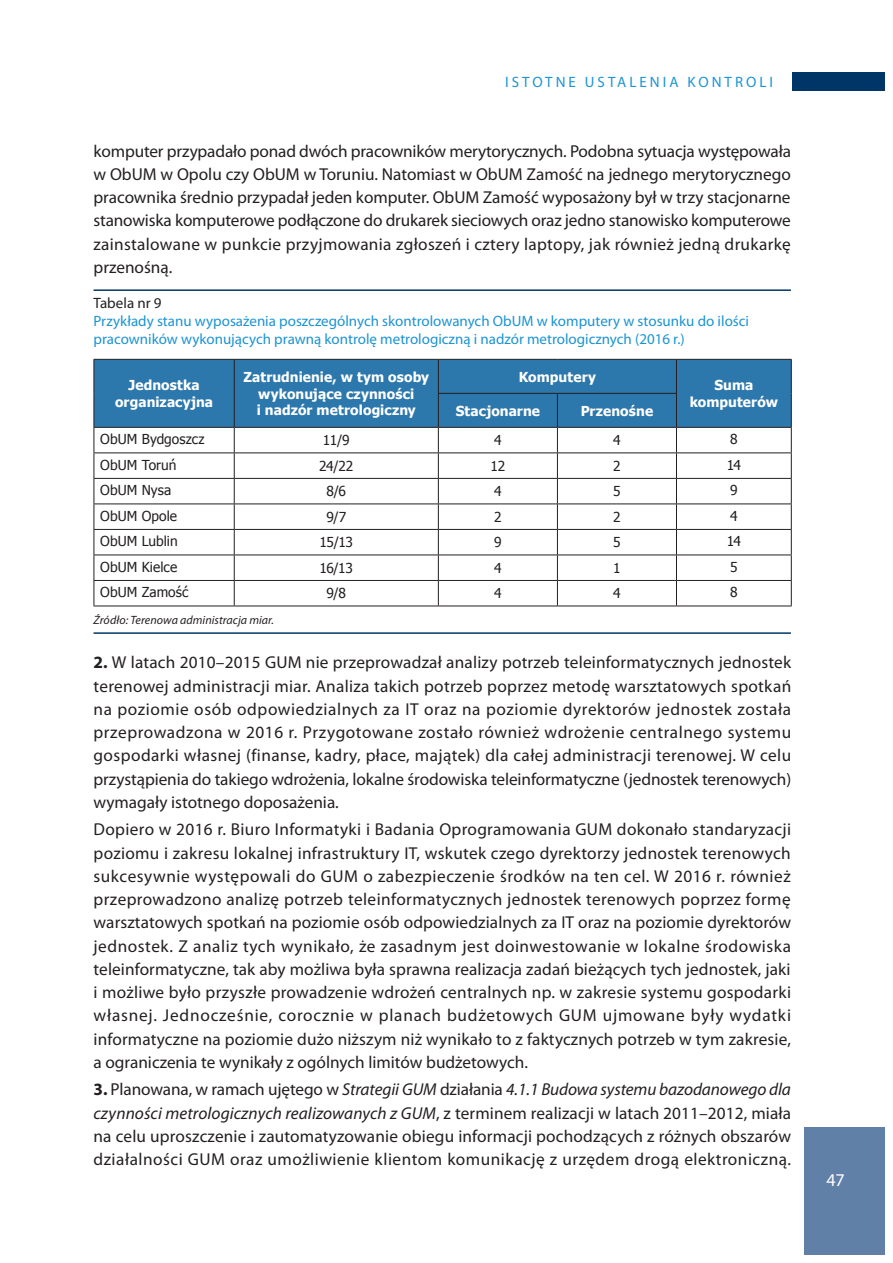
<style>
.page{position:relative;width:893px;height:1263px;background:#fff}
.page>*{position:absolute;margin:0;border:0;box-sizing:border-box;transform-origin:0 0}
.t1{font:18px "Myriad Pro";color:#fff}
.t2{font:17.25px/23.2px "Myriad Pro";color:#231f20;text-align:justify}
.t3{font:15px/18px "Myriad Pro";color:#1c94d2}
.t4{font:15px "Myriad Pro";letter-spacing:.2em;color:#1c94d2}
.t5{font:15px "Myriad Pro";color:#231f20}
.t6{font:700 13.65px/16.5px "Tahoma";letter-spacing:.005em;color:#fff;text-align:center}
.t7{font:13.65px "Tahoma";letter-spacing:.005em;color:#231f20}
.t8{font:italic 12px "Myriad Pro";letter-spacing:.005em;color:#231f20}
.s1{font-weight:700}
.s2{font-style:italic}
</style>
<div class="page">
<div style="left:804px;top:1127px;width:80px;height:127px;background:#6180a7"></div>
<div style="left:792px;top:72px;width:92px;height:19px;background:#003667"></div>
<hr style="left:94px;top:289px;width:697px;height:2px;background:#003667">
<hr style="left:94px;top:632px;width:697px;height:2px;background:#003667">
<div style="left:95px;top:360px;width:696px;height:67px;background:#2c77ab"></div>
<svg style="left:95px;top:428px;width:696px;height:178px"></svg>
<hr style="left:94px;top:359px;width:140px;height:1px;background:#231f20">
<hr style="left:94px;top:360px;width:1px;height:33px;background:#231f20">
<hr style="left:234px;top:359px;width:204px;height:1px;background:#231f20">
<hr style="left:234px;top:360px;width:1px;height:33px;background:#231f20">
<hr style="left:94px;top:393px;width:1px;height:34px;background:#231f20">
<hr style="left:234px;top:393px;width:1px;height:34px;background:#231f20">
<hr style="left:438px;top:359px;width:119px;height:1px;background:#231f20">
<hr style="left:438px;top:360px;width:1px;height:33px;background:#231f20">
<hr style="left:557px;top:359px;width:119px;height:1px;background:#231f20">
<hr style="left:676px;top:359px;width:116px;height:1px;background:#231f20">
<hr style="left:676px;top:360px;width:1px;height:33px;background:#231f20">
<hr style="left:791px;top:360px;width:1px;height:33px;background:#231f20">
<hr style="left:791px;top:393px;width:1px;height:34px;background:#231f20">
<hr style="left:438px;top:393px;width:119px;height:1px;background:#231f20">
<hr style="left:438px;top:394px;width:1px;height:33px;background:#231f20">
<hr style="left:557px;top:393px;width:120px;height:1px;background:#231f20">
<hr style="left:557px;top:394px;width:1px;height:33px;background:#231f20">
<hr style="left:676px;top:394px;width:1px;height:33px;background:#231f20">
<hr style="left:94px;top:427px;width:140px;height:1px;background:#231f20">
<hr style="left:234px;top:427px;width:204px;height:1px;background:#231f20">
<hr style="left:438px;top:427px;width:119px;height:1px;background:#231f20">
<hr style="left:557px;top:427px;width:119px;height:1px;background:#231f20">
<hr style="left:676px;top:427px;width:116px;height:1px;background:#231f20">
<hr style="left:94px;top:452px;width:140px;height:1px;background:#231f20">
<hr style="left:234px;top:452px;width:204px;height:1px;background:#231f20">
<hr style="left:438px;top:452px;width:119px;height:1px;background:#231f20">
<hr style="left:557px;top:452px;width:119px;height:1px;background:#231f20">
<hr style="left:676px;top:452px;width:116px;height:1px;background:#231f20">
<hr style="left:94px;top:478px;width:140px;height:1px;background:#231f20">
<hr style="left:234px;top:478px;width:204px;height:1px;background:#231f20">
<hr style="left:438px;top:478px;width:119px;height:1px;background:#231f20">
<hr style="left:557px;top:478px;width:119px;height:1px;background:#231f20">
<hr style="left:676px;top:478px;width:116px;height:1px;background:#231f20">
<hr style="left:94px;top:503px;width:140px;height:1px;background:#231f20">
<hr style="left:234px;top:503px;width:204px;height:1px;background:#231f20">
<hr style="left:438px;top:503px;width:119px;height:1px;background:#231f20">
<hr style="left:557px;top:503px;width:119px;height:1px;background:#231f20">
<hr style="left:676px;top:503px;width:116px;height:1px;background:#231f20">
<hr style="left:94px;top:529px;width:140px;height:1px;background:#231f20">
<hr style="left:234px;top:529px;width:204px;height:1px;background:#231f20">
<hr style="left:438px;top:529px;width:119px;height:1px;background:#231f20">
<hr style="left:557px;top:529px;width:119px;height:1px;background:#231f20">
<hr style="left:676px;top:529px;width:116px;height:1px;background:#231f20">
<hr style="left:94px;top:555px;width:140px;height:1px;background:#231f20">
<hr style="left:234px;top:555px;width:204px;height:1px;background:#231f20">
<hr style="left:438px;top:555px;width:119px;height:1px;background:#231f20">
<hr style="left:557px;top:555px;width:119px;height:1px;background:#231f20">
<hr style="left:676px;top:555px;width:116px;height:1px;background:#231f20">
<hr style="left:94px;top:580px;width:140px;height:1px;background:#231f20">
<svg style="left:94px;top:428px;width:1px;height:178px"></svg>
<hr style="left:234px;top:580px;width:204px;height:1px;background:#231f20">
<svg style="left:234px;top:428px;width:1px;height:178px"></svg>
<hr style="left:438px;top:580px;width:119px;height:1px;background:#231f20">
<svg style="left:438px;top:428px;width:1px;height:178px"></svg>
<hr style="left:557px;top:580px;width:119px;height:1px;background:#231f20">
<svg style="left:557px;top:428px;width:1px;height:178px"></svg>
<hr style="left:676px;top:580px;width:116px;height:1px;background:#231f20">
<svg style="left:676px;top:428px;width:1px;height:178px"></svg>
<svg style="left:791px;top:428px;width:1px;height:178px"></svg>
<hr style="left:94px;top:606px;width:140px;height:1px;background:#231f20">
<hr style="left:234px;top:606px;width:204px;height:1px;background:#231f20">
<hr style="left:438px;top:606px;width:119px;height:1px;background:#231f20">
<hr style="left:557px;top:606px;width:119px;height:1px;background:#231f20">
<hr style="left:676px;top:606px;width:116px;height:1px;background:#231f20">
<p class="t4" style="left:505px;top:73px;width:269px">ISTOTNE USTALENIA KONTROLI</p>
<p class="t2" style="left:94px;top:139px;width:699px">komputer przypadało ponad dwóch pracowników merytorycznych. Podobna sytuacja występowała w ObUM w Opolu czy ObUM w Toruniu. Natomiast w ObUM Zamość na jednego merytorycznego pracownika średnio przypadał jeden komputer. ObUM Zamość wyposażony był w trzy stacjonarne stanowiska komputerowe podłączone do drukarek sieciowych oraz jedno stanowisko komputerowe zainstalowane w punkcie przyjmowania zgłoszeń i cztery laptopy, jak również jedną drukarkę przenośną.</p>
<p class="t5" style="left:94px;top:294px;width:69px">Tabela nr 9</p>
<p class="t3" style="left:94px;top:312px;width:657px">Przykłady stanu wyposażenia poszczególnych skontrolowanych ObUM w komputery w stosunku do ilości pracowników wykonujących prawną kontrolę metrologiczną i nadzór metrologicznych (2016 r.)</p>
<p class="t6" style="left:115px;top:376px;width:100px">Jednostka organizacyjna</p>
<p class="t6" style="left:243px;top:368px;width:187px">Zatrudnienie, w tym osoby wykonujące czynności<br>i nadzór metrologiczny</p>
<p class="t6" style="left:519px;top:368px;width:79px">Komputery</p>
<p class="t6" style="left:690px;top:376px;width:90px">Suma komputerów</p>
<p class="t6" style="left:456px;top:402px;width:86px">Stacjonarne</p>
<p class="t6" style="left:581px;top:402px;width:74px">Przenośne</p>
<p class="t7" style="left:100px;top:430px;width:106px">ObUM Bydgoszcz</p>
<p class="t7" style="left:323px;top:431px;width:28px">11/9</p>
<p class="t7" style="left:494px;top:431px;width:9px">4</p>
<p class="t7" style="left:613px;top:431px;width:9px">4</p>
<p class="t7" style="left:730px;top:430px;width:9px">8</p>
<p class="t7" style="left:100px;top:456px;width:78px">ObUM Toruń</p>
<p class="t7" style="left:319px;top:457px;width:36px">24/22</p>
<p class="t7" style="left:491px;top:457px;width:16px">12</p>
<p class="t7" style="left:613px;top:457px;width:9px">2</p>
<p class="t7" style="left:727px;top:456px;width:16px">14</p>
<p class="t7" style="left:100px;top:481px;width:73px">ObUM Nysa</p>
<p class="t7" style="left:326px;top:482px;width:21px">8/6</p>
<p class="t7" style="left:494px;top:482px;width:9px">4</p>
<p class="t7" style="left:613px;top:482px;width:9px">5</p>
<p class="t7" style="left:730px;top:481px;width:9px">9</p>
<p class="t7" style="left:100px;top:507px;width:78px">ObUM Opole</p>
<p class="t7" style="left:326px;top:508px;width:21px">9/7</p>
<p class="t7" style="left:494px;top:508px;width:9px">2</p>
<p class="t7" style="left:613px;top:508px;width:9px">2</p>
<p class="t7" style="left:730px;top:507px;width:9px">4</p>
<p class="t7" style="left:100px;top:532px;width:79px">ObUM Lublin</p>
<p class="t7" style="left:319px;top:533px;width:35px">15/13</p>
<p class="t7" style="left:494px;top:533px;width:9px">9</p>
<p class="t7" style="left:613px;top:533px;width:9px">5</p>
<p class="t7" style="left:727px;top:532px;width:16px">14</p>
<p class="t7" style="left:100px;top:558px;width:79px">ObUM Kielce</p>
<p class="t7" style="left:319px;top:559px;width:35px">16/13</p>
<p class="t7" style="left:494px;top:559px;width:9px">4</p>
<p class="t7" style="left:613px;top:559px;width:9px">1</p>
<p class="t7" style="left:730px;top:558px;width:9px">5</p>
<p class="t7" style="left:100px;top:583px;width:90px">ObUM Zamość</p>
<p class="t7" style="left:326px;top:584px;width:21px">9/8</p>
<p class="t7" style="left:494px;top:584px;width:9px">4</p>
<p class="t7" style="left:613px;top:584px;width:9px">4</p>
<p class="t7" style="left:730px;top:583px;width:9px">8</p>
<p class="t8" style="left:94px;top:612px;width:182px">Źródło: Terenowa administracja miar.</p>
<p class="t2" style="left:94px;top:651px;width:699px"><span class="s1">2.</span> W latach 2010–2015 GUM nie przeprowadzał analizy potrzeb teleinformatycznych jednostek terenowej administracji miar. Analiza takich potrzeb poprzez metodę warsztatowych spotkań na poziomie osób odpowiedzialnych za IT oraz na poziomie dyrektorów jednostek została przeprowadzona w 2016 r. Przygotowane zostało również wdrożenie centralnego systemu gospodarki własnej (finanse, kadry, płace, majątek) dla całej administracji terenowej. W celu przystąpienia do takiego wdrożenia, lokalne środowiska teleinformatyczne (jednostek terenowych) wymagały istotnego doposażenia.</p>
<p class="t2" style="left:94px;top:818px;width:699px">Dopiero w 2016 r. Biuro Informatyki i Badania Oprogramowania GUM dokonało standaryzacji poziomu i zakresu lokalnej infrastruktury IT, wskutek czego dyrektorzy jednostek terenowych sukcesywnie występowali do GUM o zabezpieczenie środków na ten cel. W 2016 r. również przeprowadzono analizę potrzeb teleinformatycznych jednostek terenowych poprzez formę warsztatowych spotkań na poziomie osób odpowiedzialnych za IT oraz na poziomie dyrektorów jednostek. Z analiz tych wynikało, że zasadnym jest doinwestowanie w lokalne środowiska teleinformatyczne, tak aby możliwa była sprawna realizacja zadań bieżących tych jednostek, jaki i możliwe było przyszłe prowadzenie wdrożeń centralnych np. w zakresie systemu gospodarki własnej. Jednocześnie, corocznie w planach budżetowych GUM ujmowane były wydatki informatyczne na poziomie dużo niższym niż wynikało to z faktycznych potrzeb w tym zakresie, a ograniczenia te wynikały z ogólnych limitów budżetowych.</p>
<p class="t2" style="left:94px;top:1078px;width:699px"><span class="s1">3.</span> Planowana, w ramach ujętego w <span class="s2">Strategii GUM</span> działania <span class="s2">4.1.1 Budowa systemu bazodanowego dla czynności metrologicznych realizowanych z GUM</span>, z terminem realizacji w latach 2011–2012, miała na celu uproszczenie i zautomatyzowanie obiegu informacji pochodzących z różnych obszarów działalności GUM oraz umożliwienie klientom komunikację z urzędem drogą elektroniczną.</p>
<p class="t1" style="left:826px;top:1168px;width:20px">47</p>
</div>
